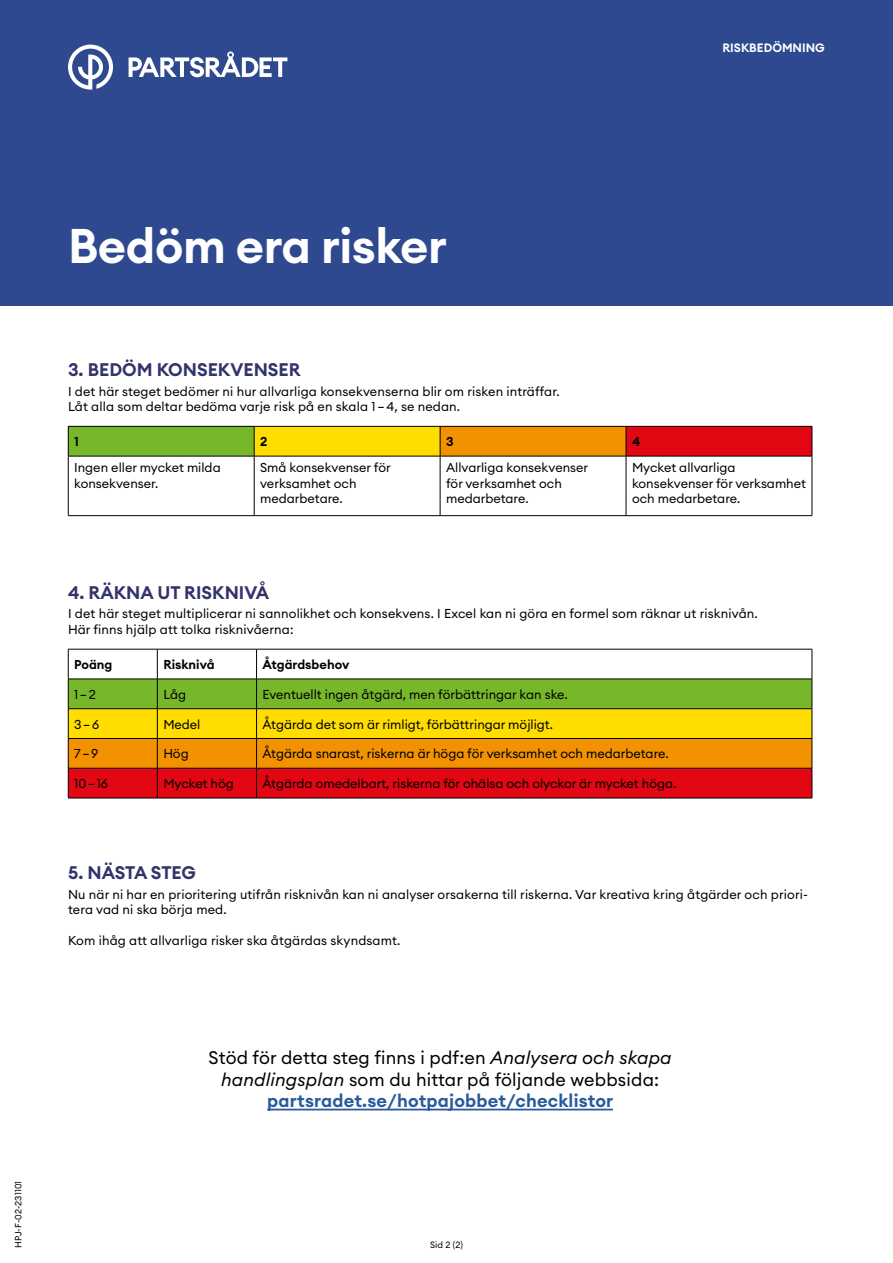
<style>
.page{position:relative;width:893px;height:1263px;background:#fff}
.page>*{position:absolute;margin:0;border:0;box-sizing:border-box;transform-origin:0 0}
.Kapitelrubrik_H1{font:600 48px "Euclid Circular A";letter-spacing:-.01em;color:#fff}
.Bröd_ej_indrag_P{font:18px/21.6px "Euclid Circular A";letter-spacing:.01em;color:#000;text-align:center}
.Mellanrubrik_1_H2{font:600 18px "Euclid Circular A";color:#32336b}
.Bröd_ej_indrag_P-2{font:12.75px/15.3px "Euclid Circular A";color:#000}
.t1{font:600 12.75px "Euclid Circular A";color:#000}
.Mellanrubrik_1_H2-2{font:600 12px "Euclid Circular A";color:#fff}
.t2{font:9px "Euclid Circular A";letter-spacing:.01em;color:#000}
.s1{font-style:italic}
.s2{font-weight:600;color:#275b9b}
</style>
<div class="page">
<hr style="left:68px;top:649px;width:89px;height:1px;background:#000">
<hr style="left:68px;top:649px;width:1px;height:30px;background:#000">
<hr style="left:157px;top:649px;width:100px;height:1px;background:#000">
<hr style="left:157px;top:649px;width:1px;height:30px;background:#000">
<hr style="left:257px;top:649px;width:555px;height:1px;background:#000">
<hr style="left:256px;top:649px;width:1px;height:30px;background:#000">
<hr style="left:812px;top:649px;width:1px;height:30px;background:#000">
<svg style="left:68px;top:679px;width:745px;height:119px"></svg>
<hr style="left:68px;top:768px;width:89px;height:1px;background:#000">
<hr style="left:68px;top:768px;width:1px;height:30px;background:#000">
<hr style="left:157px;top:768px;width:100px;height:1px;background:#000">
<hr style="left:157px;top:768px;width:1px;height:30px;background:#000">
<hr style="left:257px;top:768px;width:555px;height:1px;background:#000">
<hr style="left:256px;top:768px;width:1px;height:30px;background:#000">
<hr style="left:812px;top:768px;width:1px;height:30px;background:#000">
<hr style="left:68px;top:798px;width:89px;height:1px;background:#000">
<hr style="left:157px;top:798px;width:100px;height:1px;background:#000">
<hr style="left:257px;top:798px;width:555px;height:1px;background:#000">
<div style="left:0;top:0;width:893px;height:305px;background:#2e498f"></div>
<div style="left:68px;top:426px;width:186px;height:30px;background:#76b82a"></div>
<div style="left:254px;top:426px;width:186px;height:30px;background:#fd0"></div>
<div style="left:440px;top:426px;width:186px;height:30px;background:#f39200"></div>
<div style="left:626px;top:426px;width:186px;height:30px;background:#e30613"></div>
<hr style="left:68px;top:426px;width:186px;height:1px;background:#000">
<svg style="left:68px;top:427px;width:1px;height:29px"></svg>
<hr style="left:254px;top:426px;width:186px;height:1px;background:#000">
<svg style="left:254px;top:427px;width:1px;height:29px"></svg>
<hr style="left:440px;top:426px;width:186px;height:1px;background:#000">
<svg style="left:440px;top:427px;width:1px;height:29px"></svg>
<hr style="left:626px;top:426px;width:186px;height:1px;background:#000">
<svg style="left:626px;top:427px;width:1px;height:29px"></svg>
<svg style="left:812px;top:427px;width:1px;height:29px"></svg>
<hr style="left:68px;top:456px;width:186px;height:1px;background:#000">
<hr style="left:68px;top:456px;width:1px;height:59px;background:#000">
<hr style="left:254px;top:456px;width:186px;height:1px;background:#000">
<hr style="left:254px;top:456px;width:1px;height:59px;background:#000">
<hr style="left:440px;top:456px;width:186px;height:1px;background:#000">
<hr style="left:440px;top:456px;width:1px;height:59px;background:#000">
<hr style="left:626px;top:456px;width:186px;height:1px;background:#000">
<hr style="left:626px;top:456px;width:1px;height:59px;background:#000">
<hr style="left:812px;top:456px;width:1px;height:59px;background:#000">
<hr style="left:68px;top:515px;width:186px;height:1px;background:#000">
<hr style="left:254px;top:515px;width:186px;height:1px;background:#000">
<hr style="left:440px;top:515px;width:186px;height:1px;background:#000">
<hr style="left:626px;top:515px;width:186px;height:1px;background:#000">
<svg style="left:68px;top:45px;width:45px;height:45px"></svg>
<svg style="left:129px;top:52px;width:158px;height:25px"></svg>
<hr style="left:267px;top:1109px;width:346px;height:1px;background:#275b9b">
<h1 class="Mellanrubrik_1_H2-2" style="left:722px;top:40px;width:104px">RISKBEDÖMNING</h1>
<p class="t2" style="left:12px;top:1248px;width:69px;rotate:-90deg">HPJ-F-02-231101</p>
<p class="Kapitelrubrik_H1" style="left:68px;top:215px;width:381px">Bedöm era risker</p>
<h1 class="Mellanrubrik_1_H2" style="left:68px;top:358px;width:234px">3. BEDÖM KONSEKVENSER</h1>
<p class="Bröd_ej_indrag_P-2" style="left:68px;top:383px;width:493px">I det här steget bedömer ni hur allvarliga konsekvenserna blir om risken inträffar.</p>
<p class="Bröd_ej_indrag_P-2" style="left:68px;top:398px;width:394px">Låt alla som deltar bedöma varje risk på en skala 1 – 4, se nedan.</p>
<p class="t1" style="left:74px;top:434px;width:6px">1</p>
<p class="t1" style="left:260px;top:434px;width:9px">2</p>
<p class="t1" style="left:446px;top:434px;width:9px">3</p>
<p class="t1" style="left:632px;top:434px;width:10px">4</p>
<p class="Bröd_ej_indrag_P-2" style="left:74px;top:460px;width:148px">Ingen eller mycket milda konsekvenser.</p>
<p class="Bröd_ej_indrag_P-2" style="left:260px;top:460px;width:132px">Små konsekvenser för verksamhet och medarbetare.</p>
<p class="Bröd_ej_indrag_P-2" style="left:446px;top:460px;width:144px">Allvarliga konsekvenser för verksamhet och medarbetare.</p>
<p class="Bröd_ej_indrag_P-2" style="left:632px;top:460px;width:175px">Mycket allvarliga konsekvenser för verksamhet och medarbetare.</p>
<h1 class="Mellanrubrik_1_H2" style="left:68px;top:581px;width:203px">4. RÄKNA UT RISKNIVÅ</h1>
<p class="Bröd_ej_indrag_P-2" style="left:68px;top:606px;width:691px">I det här steget multiplicerar ni sannolikhet och konsekvens. I Excel kan ni göra en formel som räknar ut risknivån.</p>
<p class="Bröd_ej_indrag_P-2" style="left:68px;top:621px;width:227px">Här finns hjälp att tolka risknivåerna:</p>
<p class="t1" style="left:74px;top:656px;width:40px">Poäng</p>
<p class="t1" style="left:163px;top:656px;width:53px">Risknivå</p>
<p class="t1" style="left:263px;top:656px;width:88px">Åtgärdsbehov</p>
<p class="Bröd_ej_indrag_P-2" style="left:74px;top:687px;width:23px">1 – 2</p>
<p class="Bröd_ej_indrag_P-2" style="left:163px;top:687px;width:24px">Låg</p>
<p class="Bröd_ej_indrag_P-2" style="left:263px;top:687px;width:307px">Eventuellt ingen åtgärd, men förbättringar kan ske.</p>
<p class="Bröd_ej_indrag_P-2" style="left:74px;top:716px;width:26px">3 – 6</p>
<p class="Bröd_ej_indrag_P-2" style="left:163px;top:716px;width:39px">Medel</p>
<p class="Bröd_ej_indrag_P-2" style="left:263px;top:716px;width:292px">Åtgärda det som är rimligt, förbättringar möjligt.</p>
<p class="Bröd_ej_indrag_P-2" style="left:74px;top:746px;width:26px">7 – 9</p>
<p class="Bröd_ej_indrag_P-2" style="left:163px;top:746px;width:27px">Hög</p>
<p class="Bröd_ej_indrag_P-2" style="left:263px;top:746px;width:408px">Åtgärda snarast, riskerna är höga för verksamhet och medarbetare.</p>
<p class="Bröd_ej_indrag_P-2" style="left:74px;top:776px;width:35px">10 – 16</p>
<p class="Bröd_ej_indrag_P-2" style="left:163px;top:776px;width:72px">Mycket hög</p>
<p class="Bröd_ej_indrag_P-2" style="left:263px;top:776px;width:415px">Åtgärda omedelbart, riskerna för ohälsa och olyckor är mycket höga.</p>
<h1 class="Mellanrubrik_1_H2" style="left:68px;top:861px;width:129px">5. NÄSTA STEG</h1>
<p class="Bröd_ej_indrag_P-2" style="left:68px;top:886px;width:741px">Nu när ni har en prioritering utifrån risknivån kan ni analyser orsakerna till riskerna. Var kreativa kring åtgärder och priori&shy;tera vad ni ska börja med.</p>
<p class="Bröd_ej_indrag_P-2" style="left:68px;top:932px;width:334px">Kom ihåg att allvarliga risker ska åtgärdas skyndsamt.</p>
<p class="Bröd_ej_indrag_P" style="left:209px;top:1046px;width:465px">Stöd för detta steg finns i pdf:en <span class="s1">Analysera och skapa handlingsplan</span> som du hittar på följande webbsida: <span class="s2">partsradet.se/hotpajobbet/checklistor</span></p>
<p class="t2" style="left:430px;top:1239px;width:34px">Sid 2 (2)</p>
</div>
